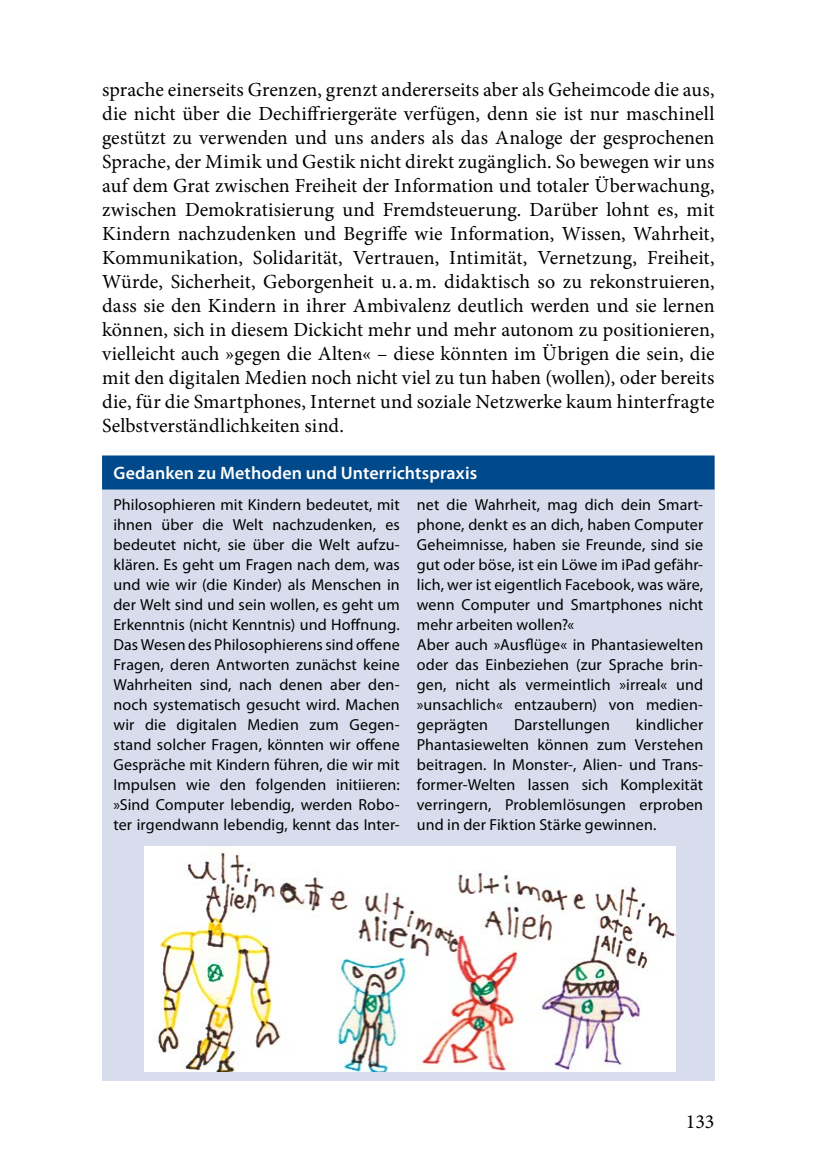
<style>
.page{position:relative;width:828px;height:1174px;background:#fff}
.page>*{position:absolute;margin:0;border:0;box-sizing:border-box;transform-origin:0 0}
.t1{font:20px/24px "Minion Pro";letter-spacing:.005em;color:#000;text-align:justify}
.t2{font:600 18px "Myriad Pro";letter-spacing:.005em;color:#fff}
.t3{font:16px/20px "Myriad Pro";letter-spacing:.01em;color:#000;text-align:justify}
</style>
<div class="page">
<div style="left:102px;top:456px;width:612px;height:624px;background:#d8dded"></div>
<div style="left:102px;top:455px;width:612px;height:34px;background:#00498a"></div>
<img style="left:145px;top:846px;width:531px;height:225px">
<p class="t1" style="left:102px;top:78px;width:614px">sprache einerseits Grenzen, grenzt andererseits aber als Geheimcode die aus, die nicht über die Dechiffriergeräte verfügen, denn sie ist nur maschinell gestützt zu verwenden und uns anders als das Analoge der gesprochenen Sprache, der Mimik und Gestik nicht direkt zugänglich. So bewegen wir uns auf dem Grat zwischen Freiheit der Information und totaler Überwachung, zwischen Demokratisierung und Fremdsteuerung. Darüber lohnt es, mit Kindern nachzudenken und Begriffe wie Information, Wissen, Wahrheit, Kommunikation, Solidarität, Vertrauen, Intimität, Vernetzung, Freiheit, Würde, Sicherheit, Geborgenheit u. a.m. didaktisch so zu rekonstruieren, dass sie den Kindern in ihrer Ambivalenz deutlich werden und sie lernen können, sich in diesem Dickicht mehr und mehr autonom zu positionieren, vielleicht auch »gegen die Alten« – diese könnten im Übrigen die sein, die mit den digitalen Medien noch nicht viel zu tun haben (wollen), oder bereits die, für die Smartphones, Internet und soziale Netzwerke kaum hinterfragte Selbstverständlichkeiten sind.</p>
<p class="t2" style="left:113px;top:461px;width:365px">Gedanken zu Methoden und Unterrichtspraxis</p>
<p class="t3" style="left:113px;top:494px;width:288px">Philosophieren mit Kindern bedeutet, mit ihnen über die Welt nachzudenken, es bedeutet nicht, sie über die Welt aufzu&shy;klären. Es geht um Fragen nach dem, was und wie wir (die Kinder) als Menschen in der Welt sind und sein wollen, es geht um Erkenntnis (nicht Kenntnis) und Hoffnung.<br>Das Wesen des Philosophierens sind offene Fragen, deren Antworten zunächst keine Wahrheiten sind, nach denen aber den&shy;noch systematisch gesucht wird. Machen wir die digitalen Medien zum Gegen&shy;stand solcher Fragen, könnten wir offene Gespräche mit Kindern führen, die wir mit Impulsen wie den folgenden initiieren: »Sind Computer lebendig, werden Robo&shy;ter irgendwann lebendig, kennt das Inter-</p>
<p class="t3" style="left:417px;top:494px;width:288px;text-align:left">net die Wahrheit, mag dich dein Smart&shy;phone, denkt es an dich, haben Computer Geheimnisse, haben sie Freunde, sind sie gut oder böse, ist ein Löwe im iPad gefähr&shy;lich, wer ist eigentlich Facebook, was wäre, wenn Computer und Smartphones nicht mehr arbeiten wollen?«<br>Aber auch »Ausflüge« in Phantasiewelten oder das Einbeziehen (zur Sprache brin&shy;gen, nicht als vermeintlich »irreal« und »unsachlich« entzaubern) von medien&shy;geprägten</p>
<p class="t3" style="left:417px;top:714px;width:288px;text-indent:219px">kindlicher Phantasiewelten können zum Verstehen beitragen. In Monster-, Alien- und Trans&shy;former-Welten lassen sich Komplexität verringern, Problemlösungen erproben und in der Fiktion Stärke gewinnen.</p>
<p class="t3" style="left:514px;top:714px;width:97px">Darstellungen</p>
<p class="t1" style="left:686px;top:1109px;width:30px">133</p>
</div>
